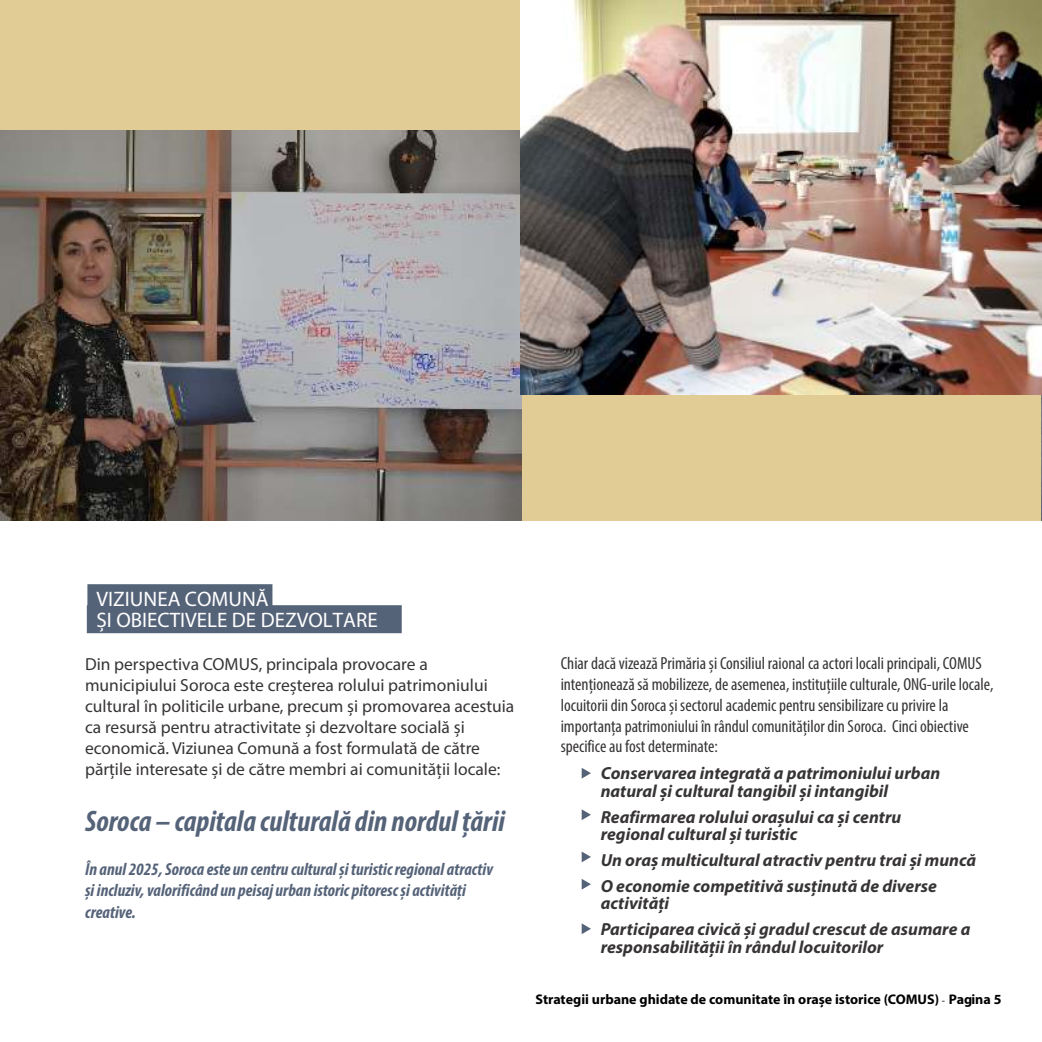
<style>
.page{position:relative;width:1042px;height:1042px;background:#fff}
.page>*{position:absolute;margin:0;border:0;box-sizing:border-box;transform-origin:0 0}
.t1{font:italic 700 condensed 29.75px "Myriad Pro";color:#556379}
.t2{font:21px/21px "Myriad Pro";color:#fff}
.t3{font:italic 700 17.5px/17.3px "Myriad Pro";color:#373435}
.t4{font:condensed 17.5px/20.7px "Myriad Pro";color:#373435}
.t5{font:17.5px/21px "Myriad Pro";color:#373435}
.t6{font:italic 700 condensed 17.5px/21.2px "Myriad Pro";color:#556379}
.t7{font:700 14px "Myriad Pro";color:#000}
.s1{font-weight:400;font-size:10.5px}
</style>
<div class="page">
<div style="left:0;top:0;width:521px;height:130px;background:#e2cc95"></div>
<div style="left:521px;top:395px;width:521px;height:126px;background:#e2cc95"></div>
<div style="left:87px;top:583px;width:185px;height:30px;background:#556379"></div>
<div style="left:87px;top:605px;width:315px;height:28px;background:#556379"></div>
<img style="left:1041px;top:395px;width:1px;height:126px">
<svg style="left:582px;top:768px;width:9px;height:10px"></svg>
<img style="left:0;top:130px;width:521px;height:391px">
<img style="left:521px;top:0;width:521px;height:395px">
<svg style="left:582px;top:809px;width:9px;height:11px"></svg>
<svg style="left:582px;top:851px;width:9px;height:11px"></svg>
<svg style="left:582px;top:879px;width:9px;height:10px"></svg>
<svg style="left:582px;top:923px;width:9px;height:11px"></svg>
<p class="t2" style="left:97px;top:588px;width:283px">VIZIUNEA COMUNĂ<br>ȘI OBIECTIVELE DE DEZVOLTARE</p>
<p class="t5" style="left:85px;top:653px;width:431px">Din perspectiva COMUS, principala provocare a municipiului Soroca este creșterea rolului patrimoniului cultural în politicile urbane, precum și promovarea acestuia ca resursă pentru atractivitate și dezvoltare socială și economică. Viziunea Comună a fost formulată de către părțile interesate și de către membri ai comunității locale:</p>
<h1 class="t1" style="left:85px;top:809px;width:421px">Soroca – capitala culturală din nordul țării</h1>
<p class="t6" style="left:85px;top:860px;width:409px">În anul 2025, Soroca este un centru cultural și turistic regional atractiv și incluziv, valorificând un peisaj urban istoric pitoresc și activități creative.</p>
<p class="t4" style="left:561px;top:655px;width:434px">Chiar dacă vizează Primăria și Consiliul raional ca actori locali principali, COMUS intenționează să mobilizeze, de asemenea, instituțiile culturale, ONG-urile locale, locuitorii din Soroca și sectorul academic pentru sensibilizare cu privire la importanța patrimoniului în rândul comunităților din Soroca. Cinci obiective specifice au fost determinate:</p>
<p class="t3" style="left:601px;top:766px;width:341px">Conservarea integrată a patrimoniului urban natural și cultural tangibil și intangibil</p>
<p class="t3" style="left:601px;top:809px;width:302px">Reafirmarea rolului orașului ca și centru regional cultural și turistic</p>
<p class="t3" style="left:601px;top:848px;width:377px;line-height:25.9px">Un oraș multicultural atractiv pentru trai și muncă<br>O economie competitivă susținută de diverse</p>
<p class="t3" style="left:601px;top:892px;width:371px;line-height:25.9px">activități<br>Participarea civică și gradul crescut de asumare a</p>
<p class="t3" style="left:601px;top:939px;width:284px">responsabilității în rândul locuitorilor</p>
<p class="t7" style="left:535px;top:993px;width:467px">Strategii urbane ghidate de comunitate în orașe istorice (COMUS) <span class="s1">-</span> Pagina 5</p>
</div>
